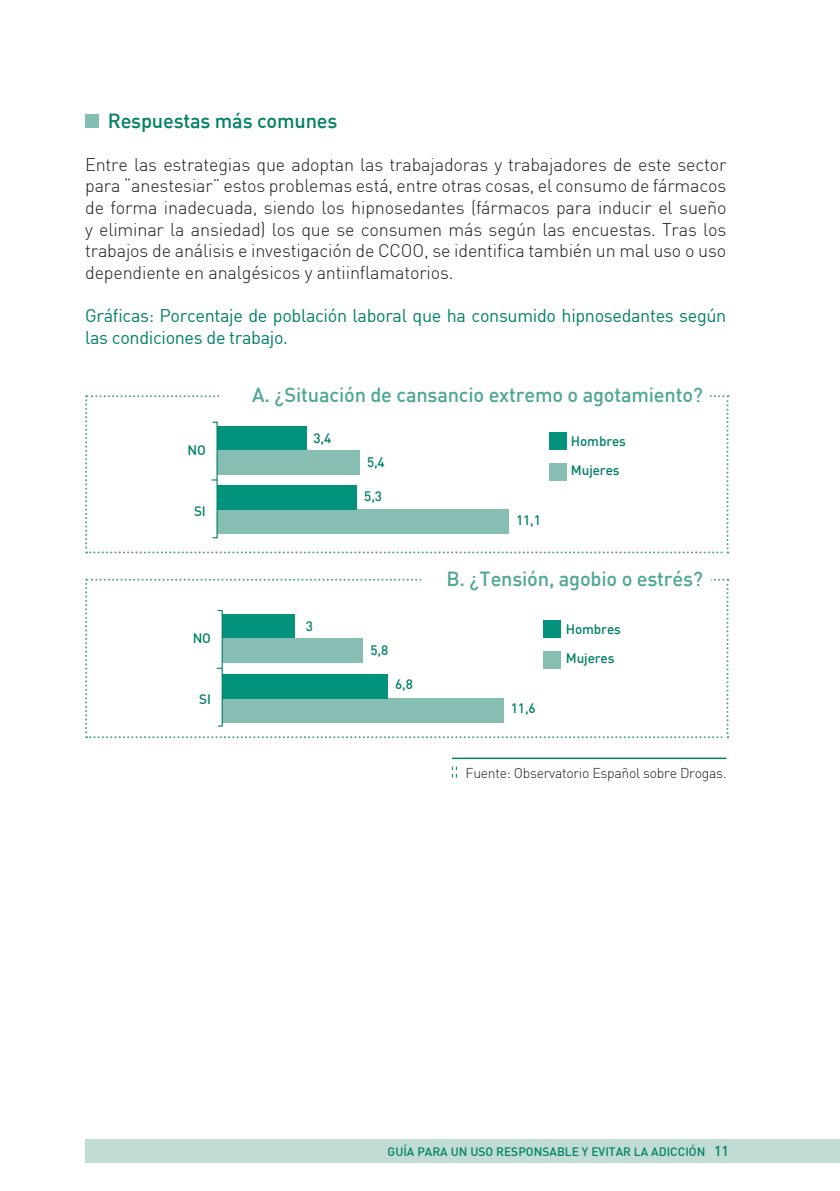
<style>
.page{position:relative;width:840px;height:1191px;background:#fff}
.page>*{position:absolute;margin:0;border:0;box-sizing:border-box;transform-origin:0 0}
.texto_CAJA{font:500 20px "DIN";letter-spacing:-.01em;color:#4ea696}
.texto_CAJA-2{font:500 20px "DIN";letter-spacing:-.01em;color:#008066}
.texto_CAJA-3{font:300 18px/21.6px "DIN";letter-spacing:-.01em;color:#231f20;text-align:justify}
.texto_CAJA-4{font:18px/21.6px "DIN";letter-spacing:-.02em;color:#008066}
.texto_NUMEROS{font:300 14px "DIN";letter-spacing:-.02em;color:#231f20}
.texto_CAJA-5{font:500 13.6px "DIN";letter-spacing:-.01em;color:#008066}
.t1{font:500 12px "DIN";color:#008066}
.s1{font-size:14px}
</style>
<div class="page">
<div style="left:85px;top:1139px;width:754px;height:23px;background:#c0dcd5"></div>
<svg style="left:85px;top:579px;width:643px;height:159px"></svg>
<div style="left:217px;top:610px;width:6px;height:116px;border:1px solid #008066"></div>
<svg style="left:85px;top:395px;width:643px;height:158px"></svg>
<div style="left:85px;top:114px;width:14px;height:14px;background:#80bfb2"></div>
<hr style="left:452px;top:757px;width:274px;height:2px;background:#008066">
<svg style="left:451px;top:766px;width:5px;height:11px"></svg>
<p class="texto_CAJA-2" style="left:108px;top:108px;width:231px">Respuestas más comunes</p>
<p class="texto_CAJA-3" style="left:85px;top:153px;width:642px">Entre las estrategias que adoptan las trabajadoras y trabajadores de este sector para “anestesiar” estos problemas está, entre otras cosas, el consumo de fármacos de forma inadecuada, siendo los hipnosedantes (fármacos para inducir el sueño y eliminar la ansiedad) los que se consumen más según las encuestas. Tras los trabajos de análisis e investigación de CCOO, se identifica también un mal uso o uso dependiente en analgésicos y antiinflamatorios.</p>
<p class="texto_CAJA-4" style="left:85px;top:304px;width:642px">Gráficas: Porcentaje de población laboral que ha consumido hipnosedantes según las condiciones de trabajo.</p>
<p class="texto_CAJA-5" style="left:187px;top:441px;width:20px">NO</p>
<p class="texto_CAJA-5" style="left:194px;top:502px;width:13px">SI</p>
<p class="texto_CAJA-5" style="left:192px;top:629px;width:20px">NO</p>
<p class="texto_CAJA-5" style="left:199px;top:690px;width:13px">SI</p>
<p class="texto_CAJA" style="left:252px;top:382px;width:452px">A. ¿Situación de cansancio extremo o agotamiento?</p>
<p class="texto_CAJA-5" style="left:570px;top:432px;width:57px">Hombres</p>
<p class="texto_CAJA-5" style="left:570px;top:461px;width:50px">Mujeres</p>
<p class="texto_CAJA-5" style="left:313px;top:429px;width:19px">3,4</p>
<p class="texto_CAJA-5" style="left:367px;top:453px;width:19px">5,4</p>
<p class="texto_CAJA-5" style="left:305px;top:617px;width:9px">3</p>
<p class="texto_CAJA-5" style="left:364px;top:487px;width:19px">5,3</p>
<p class="texto_CAJA-5" style="left:370px;top:641px;width:19px">5,8</p>
<p class="texto_CAJA-5" style="left:395px;top:676px;width:19px">6,8</p>
<p class="texto_CAJA-5" style="left:515px;top:511px;width:26px">11,1</p>
<p class="texto_CAJA" style="left:446px;top:566px;width:258px">B. ¿Tensión, agobio o estrés?</p>
<p class="texto_CAJA-5" style="left:565px;top:620px;width:57px">Hombres</p>
<p class="texto_CAJA-5" style="left:565px;top:649px;width:50px">Mujeres</p>
<p class="texto_CAJA-5" style="left:510px;top:699px;width:26px">11,6</p>
<p class="texto_NUMEROS" style="left:465px;top:764px;width:262px">Fuente: Observatorio Español sobre Drogas.</p>
<p class="t1" style="left:387px;top:1143px;width:343px">GUÍA PARA UN USO RESPONSABLE Y EVITAR LA ADICCIÓN <span class="s1">11</span></p>
</div>
